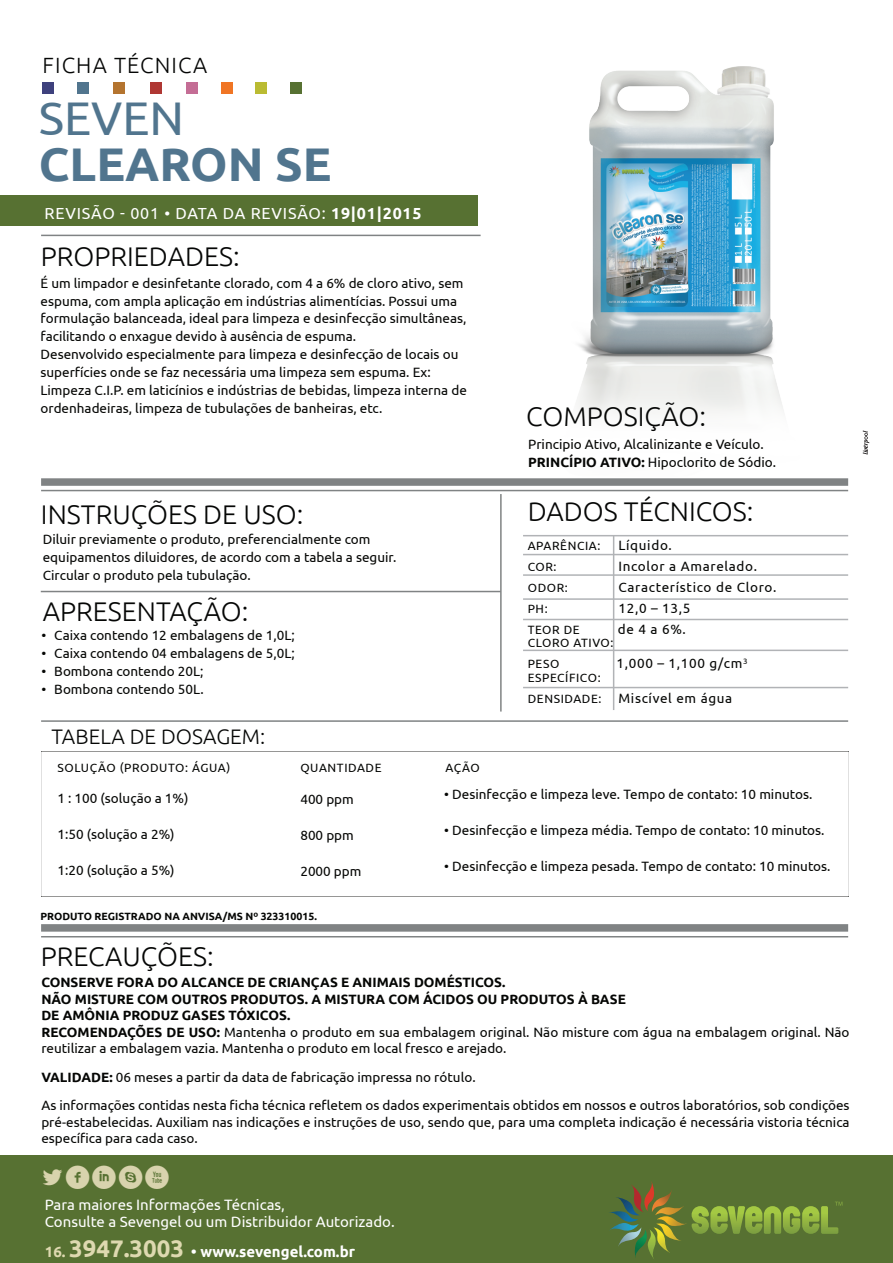
<style>
.page{position:relative;width:893px;height:1263px;background:#fff}
.page>*{position:absolute;margin:0;border:0;box-sizing:border-box;transform-origin:0 0}
.t1{font:700 47.25px "Ubuntu";color:#51758e}
.t2{font:47.25px "Ubuntu";color:#51758e}
.t3{font:33.3px "Socialico";color:#d8d3ad}
.t4{font:300 27px "Ubuntu";color:#050605}
.t5{font:300 22.05px "Ubuntu";letter-spacing:.05em;color:#050605}
.t6{font:300 21px "Ubuntu";color:#050605}
.t7{font:16.05px "Ubuntu";letter-spacing:.05em;color:#fff}
.t8{font:15px/17.2px "Ubuntu";color:#fff}
.t9{font:700 15px "Ubuntu";color:#fff}
.t10{font:13.5px/18px "Ubuntu";color:#050604}
.t11{font:700 13.5px/16.5px "Ubuntu";color:#050604}
.t12{font:13.5px "Ubuntu";letter-spacing:.05em;color:#050604}
.t13{font:12px/21px "Ubuntu";letter-spacing:.05em;color:#050604}
.t14{font:12px "Ubuntu";letter-spacing:.05em;color:#050605}
.t15{font:700 10.5px "Ubuntu";color:#050604}
.s1{font-weight:700}
.s2{font-weight:400}
.s3{color:#ded9b0}
.s4{font-size:24px;color:#ded9b0}
</style>
<div class="page">
<img style="left:41px;top:751px;width:807px;height:145px">
<div style="left:0;top:1155px;width:893px;height:108px;background:#577132"></div>
<div style="left:290px;top:82px;width:11px;height:11px;background:#577132"></div>
<div style="left:256px;top:82px;width:11px;height:11px;background:#babb32"></div>
<div style="left:221px;top:82px;width:11px;height:11px;background:#f07524"></div>
<div style="left:186px;top:82px;width:11px;height:11px;background:#c46d95"></div>
<div style="left:150px;top:82px;width:11px;height:11px;background:#af3733"></div>
<div style="left:114px;top:82px;width:11px;height:11px;background:#b4742f"></div>
<div style="left:77px;top:82px;width:12px;height:11px;background:#51758e"></div>
<div style="left:43px;top:82px;width:11px;height:11px;background:#3e417d"></div>
<svg style="left:609px;top:1181px;width:233px;height:78px"></svg>
<svg style="left:863px;top:430px;width:6px;height:24px"></svg>
<hr style="left:41px;top:235px;width:440px;height:1px;background:#808384">
<hr style="left:41px;top:490px;width:807px;height:1px;background:#808384">
<hr style="left:41px;top:936px;width:807px;height:1px;background:#808384">
<div style="left:41px;top:924px;width:807px;height:8px;background:#808384"></div>
<div style="left:41px;top:478px;width:807px;height:8px;background:#808384"></div>
<hr style="left:41px;top:720px;width:807px;height:2px;background:#808384">
<hr style="left:500px;top:494px;width:2px;height:217px;background:#808384">
<hr style="left:523px;top:554px;width:325px;height:1px;background:#b1b3b6">
<hr style="left:523px;top:535px;width:325px;height:1px;background:#b1b3b6">
<hr style="left:523px;top:574px;width:325px;height:2px;background:#b1b3b6">
<hr style="left:523px;top:598px;width:325px;height:2px;background:#b1b3b6">
<hr style="left:523px;top:619px;width:325px;height:1px;background:#b1b3b6">
<hr style="left:523px;top:650px;width:325px;height:1px;background:#b1b3b6">
<hr style="left:523px;top:687px;width:325px;height:1px;background:#b1b3b6">
<hr style="left:613px;top:536px;width:1px;height:174px;background:#b1b3b6">
<div style="left:0;top:195px;width:478px;height:30px;background:#577132"></div>
<img style="left:577px;top:66px;width:206px;height:349px">
<hr style="left:41px;top:591px;width:460px;height:1px;background:#808384">
<h3 class="t5" style="left:43px;top:52px;width:166px">FICHA TÉCNICA</h3>
<h1 class="t2" style="left:39px;top:90px;width:147px">SEVEN</h1>
<h1 class="t1" style="left:39px;top:135px;width:294px">CLEARON SE</h1>
<p class="t7" style="left:45px;top:203px;width:379px">REVISÃO - 001 DATA DA REVISÃO: <span class="s1">19|01|2015</span></p>
<h3 class="t4" style="left:41px;top:240px;width:200px">PROPRIEDADES:</h3>
<p class="t10" style="left:41px;top:273px;width:428px">É um limpador e desinfetante clorado, com 4 a 6% de cloro ativo, sem espuma, com ampla aplicação em indústrias alimentícias. Possui uma formulação balanceada, ideal para limpeza e desinfecção simultâneas, facilitando o enxague devido à ausência de espuma.<br>Desenvolvido especialmente para limpeza e desinfecção de locais ou superfícies onde se faz necessária uma limpeza sem espuma. Ex:<br>Limpeza C.I.P. em laticínios e indústrias de bebidas, limpeza interna de ordenhadeiras, limpeza de tubulações de banheiras, etc.</p>
<h3 class="t4" style="left:41px;top:499px;width:264px">INSTRUÇÕES DE USO:</h3>
<p class="t10" style="left:43px;top:530px;width:355px">Diluir previamente o produto, preferencialmente com equipamentos diluidores, de acordo com a tabela a seguir.<br>Circular o produto pela tubulação.</p>
<h3 class="t4" style="left:43px;top:595px;width:207px">APRESENTAÇÃO:</h3>
<p class="t10" style="left:41px;top:626px;width:255px">• Caixa contendo 12 embalagens de 1,0L;</p>
<p class="t10" style="left:41px;top:644px;width:255px">• Caixa contendo 04 embalagens de 5,0L;</p>
<p class="t10" style="left:41px;top:662px;width:164px">• Bombona contendo 20L;</p>
<p class="t10" style="left:41px;top:680px;width:164px">• Bombona contendo 50L.</p>
<h3 class="t6" style="left:51px;top:723px;width:215px">TABELA DE DOSAGEM:</h3>
<p class="t13" style="left:57px;top:757px;width:174px">SOLUÇÃO (PRODUTO: ÁGUA)</p>
<p class="t13" style="left:300px;top:757px;width:83px">QUANTIDADE</p>
<p class="t13" style="left:445px;top:757px;width:36px">AÇÃO</p>
<h3 class="t4" style="left:526px;top:400px;width:182px">COMPOSIÇÃO:</h3>
<p class="t10" style="left:528px;top:434px;width:249px">Principio Ativo, Alcalinizante e Veículo.<br><span class="s1">PRINCÍPIO ATIVO:</span> Hipoclorito de Sódio.</p>
<h3 class="t4" style="left:528px;top:495px;width:227px">DADOS TÉCNICOS:</h3>
<p class="t14" style="left:528px;top:538px;width:74px">APARÊNCIA:</p>
<p class="t12" style="left:618px;top:537px;width:55px">Líquido.</p>
<p class="t14" style="left:528px;top:559px;width:30px">COR:</p>
<p class="t12" style="left:618px;top:558px;width:140px">Incolor a Amarelado.</p>
<p class="t14" style="left:528px;top:580px;width:42px">ODOR:</p>
<p class="t12" style="left:618px;top:579px;width:160px">Característico de Cloro.</p>
<p class="t14" style="left:528px;top:601px;width:21px">PH:</p>
<p class="t10" style="left:618px;top:599px;width:74px">12,0 – 13,5</p>
<p class="t13" style="left:528px;top:619px;width:53px">TEOR DE</p>
<p class="t10" style="left:618px;top:620px;width:70px">de 4 a 6%.</p>
<p class="t13" style="left:528px;top:632px;width:87px">CLORO ATIVO:<br>PESO</p>
<p class="t10" style="left:616px;top:654px;width:133px">1,000 – 1,100 g/cm<sup>3</sup></p>
<p class="t13" style="left:528px;top:667px;width:74px">ESPECÍFICO:</p>
<p class="t14" style="left:528px;top:691px;width:75px">DENSIDADE:</p>
<p class="t12" style="left:618px;top:690px;width:115px">Miscível em água</p>
<p class="t10" style="left:57px;top:788px;width:133px">1 : 100 (solução a 1%)</p>
<p class="t10" style="left:57px;top:824px;width:119px">1:50 (solução a 2%)</p>
<p class="t10" style="left:57px;top:860px;width:119px">1:20 (solução a 5%)</p>
<p class="t10" style="left:300px;top:790px;width:55px">400 ppm</p>
<p class="t10" style="left:300px;top:826px;width:55px">800 ppm</p>
<p class="t10" style="left:300px;top:862px;width:63px">2000 ppm</p>
<p class="t15" style="left:41px;top:910px;width:278px">PRODUTO REGISTRADO NA ANVISA/MS Nº 323310015.</p>
<h3 class="t4" style="left:41px;top:940px;width:174px">PRECAUÇÕES:</h3>
<p class="t10" style="left:444px;top:785px;width:370px">• Desinfecção e limpeza leve. Tempo de contato: 10 minutos.</p>
<p class="t10" style="left:444px;top:821px;width:382px">• Desinfecção e limpeza média. Tempo de contato: 10 minutos.</p>
<p class="t10" style="left:444px;top:857px;width:388px">• Desinfecção e limpeza pesada. Tempo de contato: 10 minutos.</p>
<p class="t11" style="left:41px;top:974px;width:810px">CONSERVE FORA DO ALCANCE DE CRIANÇAS E ANIMAIS DOMÉSTICOS.<br>NÃO MISTURE COM OUTROS PRODUTOS. A MISTURA COM ÁCIDOS OU PRODUTOS À BASE<br>DE AMÔNIA PRODUZ GASES TÓXICOS.<br>RECOMENDAÇÕES DE USO: <span class="s2">Mantenha o produto em sua embalagem original. Não misture com água na embalagem original. Não reutilizar a embalagem vazia. Mantenha o produto em local fresco e arejado.</span></p>
<p class="t10" style="left:41px;top:1062px;width:810px;line-height:28.5px"><span class="s1">VALIDADE:</span> 06 meses a partir da data de fabricação impressa no rótulo.<br>As informações contidas nesta ficha técnica refletem os dados experimentais obtidos em nossos e outros laboratórios, sob condições</p>
<p class="t10" style="left:41px;top:1113px;width:810px;line-height:16.5px">pré-estabelecidas. Auxiliam nas indicações e instruções de uso, sendo que, para uma completa indicação é necessária vistoria técnica específica para cada caso.</p>
<h2 class="t3" style="left:39px;top:1158px;width:133px">Lfihx</h2>
<p class="t8" style="left:45px;top:1195px;width:351px">Para maiores Informações Técnicas,<br>Consulte a Sevengel ou um Distribuidor Autorizado.</p>
<p class="t9" style="left:45px;top:1242px;width:312px"><span class="s3">16.</span> <span class="s4">3947.3003</span> • www.sevengel.com.br</p>
</div>
